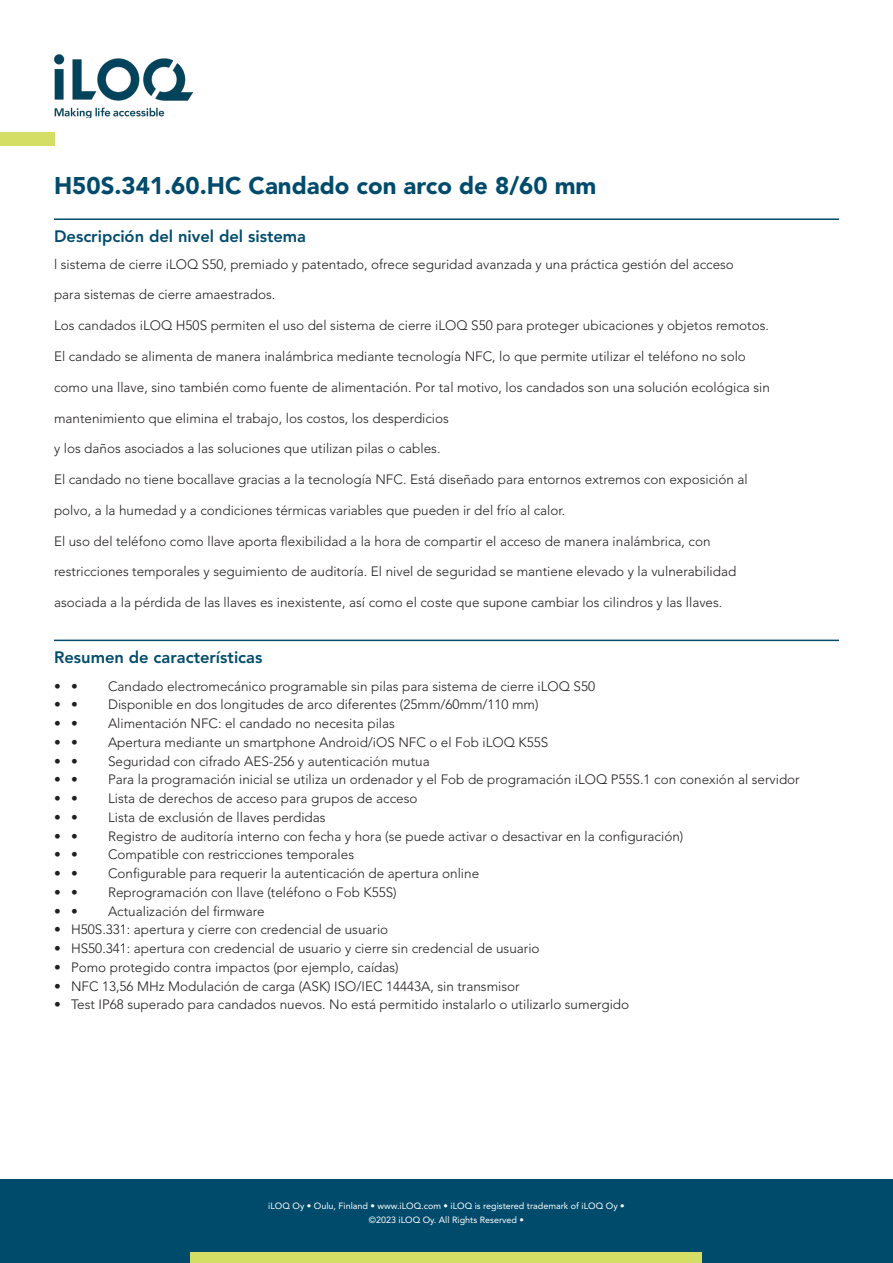
<style>
.page{position:relative;width:893px;height:1263px;background:#fff}
.page>*{position:absolute;margin:0;border:0;box-sizing:border-box;transform-origin:0 0}
.Tuotenimi{font:900 24px "Avenir LT Std";color:#004b6c}
.Otsikko{font:800 16.5px "Avenir LT Std";color:#004b6c}
.es_ES{font:300 13.5px "Avenir LT Std";color:#231f20}
.t1{font:9px/13.5px "Avenir LT Std";color:#fff;text-align:center}
</style>
<div class="page">
<div style="left:0;top:1179px;width:893px;height:84px;background:#004b6c"></div>
<div style="left:191px;top:1252px;width:511px;height:11px;background:#d4dd64"></div>
<img style="left:54px;top:54px;width:139px;height:64px">
<div style="left:0;top:133px;width:54px;height:13px;background:#d4dd64"></div>
<hr style="left:54px;top:218px;width:785px;height:2px;background:#004b6c">
<hr style="left:54px;top:640px;width:785px;height:1px;background:#004b6c">
<p class="Tuotenimi" style="left:54px;top:171px;width:544px">H50S.341.60.HC Candado con arco de 8/60 mm</p>
<p class="Otsikko" style="left:54px;top:227px;width:254px">Descripción del nivel del sistema</p>
<p class="es_ES" style="left:54px;top:256px;width:681px">l sistema de cierre iLOQ S50, premiado y patentado, ofrece seguridad avanzada y una práctica gestión del acceso</p>
<p class="es_ES" style="left:54px;top:287px;width:223px">para sistemas de cierre amaestrados.</p>
<p class="es_ES" style="left:54px;top:318px;width:716px">Los candados iLOQ H50S permiten el uso del sistema de cierre iLOQ S50 para proteger ubicaciones y objetos remotos.</p>
<p class="es_ES" style="left:54px;top:348px;width:693px">El candado se alimenta de manera inalámbrica mediante tecnología NFC, lo que permite utilizar el teléfono no solo</p>
<p class="es_ES" style="left:54px;top:379px;width:717px">como una llave, sino también como fuente de alimentación. Por tal motivo, los candados son una solución ecológica sin</p>
<p class="es_ES" style="left:54px;top:410px;width:396px">mantenimiento que elimina el trabajo, los costos, los desperdicios</p>
<p class="es_ES" style="left:54px;top:441px;width:388px">y los daños asociados a las soluciones que utilizan pilas o cables.</p>
<p class="es_ES" style="left:54px;top:471px;width:695px">El candado no tiene bocallave gracias a la tecnología NFC. Está diseñado para entornos extremos con exposición al</p>
<p class="es_ES" style="left:54px;top:502px;width:513px">polvo, a la humedad y a condiciones térmicas variables que pueden ir del frío al calor.</p>
<p class="es_ES" style="left:54px;top:533px;width:658px">El uso del teléfono como llave aporta flexibilidad a la hora de compartir el acceso de manera inalámbrica, con</p>
<p class="es_ES" style="left:54px;top:564px;width:684px">restricciones temporales y seguimiento de auditoría. El nivel de seguridad se mantiene elevado y la vulnerabilidad</p>
<p class="es_ES" style="left:54px;top:594px;width:670px">asociada a la pérdida de las llaves es inexistente, así como el coste que supone cambiar los cilindros y las llaves.</p>
<p class="Otsikko" style="left:54px;top:648px;width:210px">Resumen de características</p>
<p class="es_ES" style="left:54px;top:678px;width:25px">• •</p>
<p class="es_ES" style="left:108px;top:678px;width:488px">Candado electromecánico programable sin pilas para sistema de cierre iLOQ S50</p>
<p class="es_ES" style="left:54px;top:697px;width:25px">• •</p>
<p class="es_ES" style="left:108px;top:697px;width:432px">Disponible en dos longitudes de arco diferentes (25mm/60mm/110 mm)</p>
<p class="es_ES" style="left:54px;top:715px;width:25px">• •</p>
<p class="es_ES" style="left:108px;top:715px;width:288px">Alimentación NFC: el candado no necesita pilas</p>
<p class="es_ES" style="left:54px;top:734px;width:25px">• •</p>
<p class="es_ES" style="left:108px;top:734px;width:442px">Apertura mediante un smartphone Android/iOS NFC o el Fob iLOQ K55S</p>
<p class="es_ES" style="left:54px;top:753px;width:25px">• •</p>
<p class="es_ES" style="left:108px;top:753px;width:323px">Seguridad con cifrado AES-256 y autenticación mutua</p>
<p class="es_ES" style="left:54px;top:772px;width:25px">• •</p>
<p class="es_ES" style="left:108px;top:772px;width:693px">Para la programación inicial se utiliza un ordenador y el Fob de programación iLOQ P55S.1 con conexión al servidor</p>
<p class="es_ES" style="left:54px;top:790px;width:25px">• •</p>
<p class="es_ES" style="left:108px;top:790px;width:311px">Lista de derechos de acceso para grupos de acceso</p>
<p class="es_ES" style="left:54px;top:809px;width:25px">• •</p>
<p class="es_ES" style="left:108px;top:809px;width:219px">Lista de exclusión de llaves perdidas</p>
<p class="es_ES" style="left:54px;top:828px;width:25px">• •</p>
<p class="es_ES" style="left:108px;top:828px;width:577px">Registro de auditoría interno con fecha y hora (se puede activar o desactivar en la configuración)</p>
<p class="es_ES" style="left:54px;top:847px;width:25px">• •</p>
<p class="es_ES" style="left:108px;top:847px;width:248px">Compatible con restricciones temporales</p>
<p class="es_ES" style="left:54px;top:865px;width:25px">• •</p>
<p class="es_ES" style="left:108px;top:865px;width:373px">Configurable para requerir la autenticación de apertura online</p>
<p class="es_ES" style="left:54px;top:884px;width:25px">• •</p>
<p class="es_ES" style="left:108px;top:884px;width:290px">Reprogramación con llave (teléfono o Fob K55S)</p>
<p class="es_ES" style="left:54px;top:903px;width:25px">• •</p>
<p class="es_ES" style="left:108px;top:903px;width:158px">Actualización del firmware</p>
<p class="es_ES" style="left:54px;top:922px;width:336px">• H50S.331: apertura y cierre con credencial de usuario</p>
<p class="es_ES" style="left:54px;top:940px;width:487px">• HS50.341: apertura con credencial de usuario y cierre sin credencial de usuario</p>
<p class="es_ES" style="left:54px;top:959px;width:346px">• Pomo protegido contra impactos (por ejemplo, caídas)</p>
<p class="es_ES" style="left:54px;top:978px;width:467px">• NFC 13,56 MHz Modulación de carga (ASK) ISO/IEC 14443A, sin transmisor</p>
<p class="es_ES" style="left:54px;top:997px;width:577px">• Test IP68 superado para candados nuevos. No está permitido instalarlo o utilizarlo sumergido</p>
<p class="t1" style="left:268px;top:1199px;width:358px">iLOQ Oy • Oulu, Finland • www.iLOQ.com • iLOQ is registered trademark of iLOQ Oy • ©2023 iLOQ Oy. All Rights Reserved •</p>
</div>
